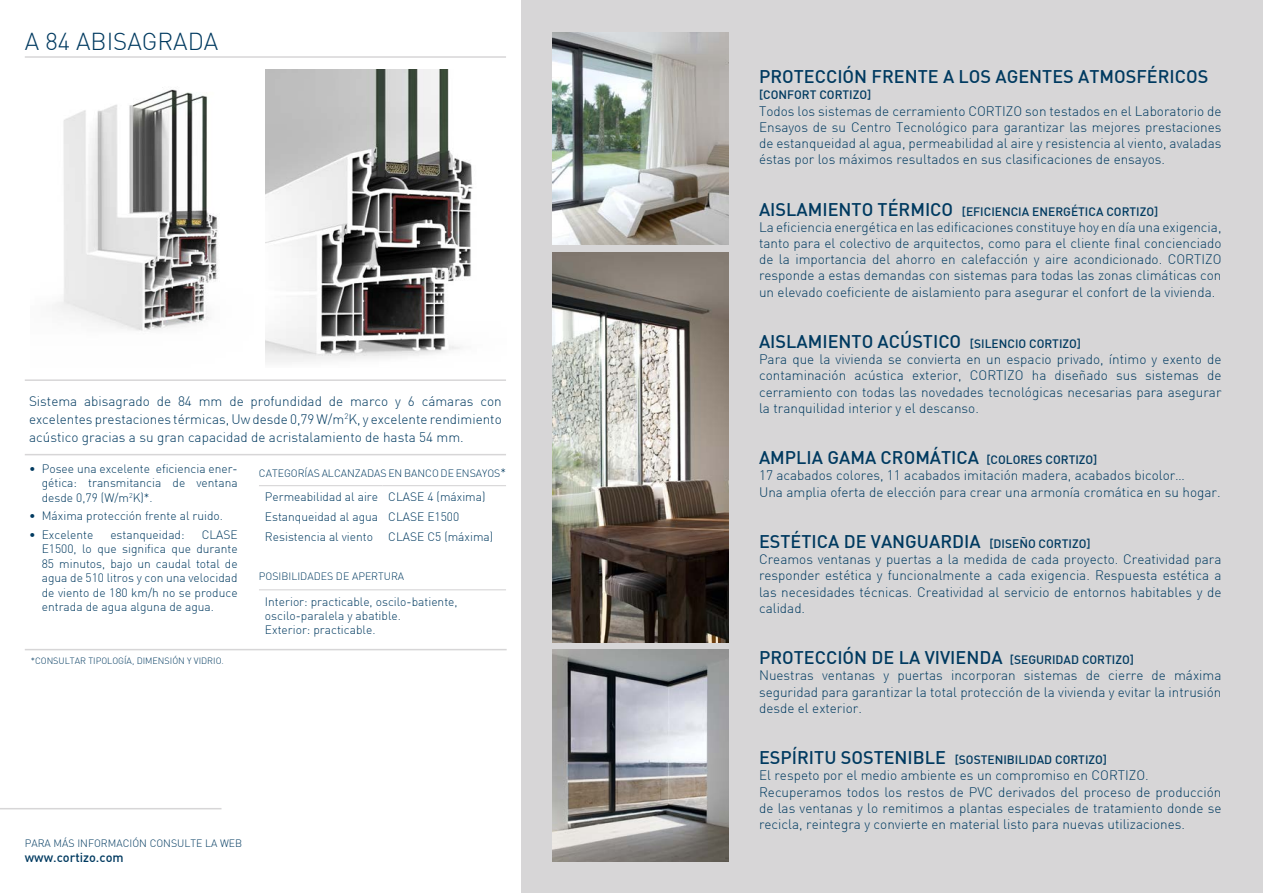
<style>
.page{position:relative;width:1263px;height:893px;background:#fff}
.page>*{position:absolute;margin:0;border:0;box-sizing:border-box;transform-origin:0 0}
.t1{font:300 24px "DIN";color:#003a60}
.t2{font:500 18px "DIN";color:#003a60}
.t3{font:300 13.5px/16.2px "DIN";color:#003a60;text-align:justify}
.t4{font:500 12.75px "DIN";color:#003a60}
.t5{font:300 12px/14.4px "DIN";color:#003a60;text-align:justify}
.t6{font:500 12px "DIN";color:#003a60}
.t7{font:300 10.5px "DIN";color:#003a60}
.t8{font:300 9px "DIN";color:#003a60}
.s1{font-size:12px}
.s2{font-size:18px}
</style>
<div class="page">
<div style="left:521px;top:0;width:742px;height:893px;background:#d7d6d7"></div>
<hr style="left:0;top:808px;width:221px;height:1px;background:#d7d6d7">
<img style="left:552px;top:33px;width:177px;height:211px">
<img style="left:552px;top:252px;width:177px;height:390px">
<img style="left:552px;top:650px;width:177px;height:212px">
<hr style="left:25px;top:56px;width:481px;height:2px;background:#d7d6d7">
<hr style="left:25px;top:379px;width:481px;height:2px;background:#d7d6d7">
<hr style="left:25px;top:454px;width:481px;height:1px;background:#d7d6d7">
<img style="left:55px;top:87px;width:163px;height:244px">
<hr style="left:259px;top:485px;width:123px;height:1px;background:#d7d6d7">
<hr style="left:382px;top:485px;width:124px;height:1px;background:#d7d6d7">
<hr style="left:259px;top:589px;width:247px;height:1px;background:#d7d6d7">
<hr style="left:25px;top:649px;width:482px;height:1px;background:#d7d6d7">
<img style="left:265px;top:69px;width:208px;height:293px">
<h1 class="t1" style="left:25px;top:27px;width:195px">A 84 ABISAGRADA</h1>
<p class="t3" style="left:29px;top:392px;width:474px;line-height:18px">Sistema abisagrado de 84 mm de profundidad de marco y 6 cámaras con excelentes prestaciones térmicas, Uw desde 0,79 W/m<sup>2</sup>K, y excelente rendimiento acústico gracias a su gran capacidad de acristalamiento de hasta 54 mm.</p>
<p class="t5" style="left:42px;top:461px;width:197px;text-indent:-13px">• Posee una excelente eficiencia ener&shy;gética: transmitancia de ventana desde 0,79 (W/m<sup>2</sup>K)*.</p>
<p class="t5" style="left:29px;top:509px;width:196px">• Máxima protección frente al ruido.</p>
<p class="t5" style="left:29px;top:527px;width:66px">• Excelente</p>
<p class="t5" style="left:110px;top:527px;width:76px">estanqueidad:</p>
<p class="t7" style="left:259px;top:467px;width:249px">CATEGORÍAS ALCANZADAS EN BANCO DE ENSAYOS<span class="s1">*</span></p>
<p class="t5" style="left:265px;top:487px;width:222px;line-height:20px;text-align:left">Permeabilidad al aire CLASE 4 (máxima)<br>Estanqueidad al agua CLASE E1500<br>Resistencia al viento</p>
<p class="t5" style="left:42px;top:527px;width:197px;text-indent:160px">CLASE E1500, lo que significa que durante 85 minutos, bajo un caudal total de agua de 510 litros y con una velocidad de viento de 180 km/h no se produce entrada de agua alguna de agua.</p>
<p class="t5" style="left:388px;top:530px;width:106px">CLASE C5 (máxima)</p>
<p class="t7" style="left:259px;top:570px;width:147px">POSIBILIDADES DE APERTURA</p>
<p class="t5" style="left:265px;top:594px;width:194px;text-align:left">Interior: practicable, oscilo-batiente, oscilo-paralela y abatible.<br>Exterior: practicable.</p>
<p class="t8" style="left:31px;top:655px;width:195px">*CONSULTAR TIPOLOGÍA, DIMENSIÓN Y VIDRIO.</p>
<p class="t7" style="left:25px;top:837px;width:219px">PARA MÁS INFORMACIÓN CONSULTE LA WEB</p>
<p class="t4" style="left:25px;top:849px;width:100px">www.cortizo.com</p>
<h2 class="t2" style="left:759px;top:65px;width:451px">PROTECCIÓN FRENTE A LOS AGENTES ATMOSFÉRICOS</h2>
<p class="t6" style="left:759px;top:87px;width:114px">[CONFORT CORTIZO]</p>
<p class="t3" style="left:759px;top:103px;width:464px">Todos los sistemas de cerramiento CORTIZO son testados en el Laboratorio de Ensayos de su Centro Tecnológico para garantizar las mejores prestaciones de estanqueidad al agua, permeabilidad al aire y resistencia al viento, avaladas éstas por los máximos resultados en sus clasificaciones de ensayos.</p>
<p class="t6" style="left:759px;top:204px;width:401px"><span class="s2">AISLAMIENTO TÉRMICO</span> [EFICIENCIA ENERGÉTICA CORTIZO]</p>
<p class="t3" style="left:759px;top:219px;width:464px">La eficiencia energética en las edificaciones constituye hoy en día una exigencia, tanto para el colectivo de arquitectos, como para el cliente final concienciado de la importancia del ahorro en calefacción y aire acondicionado. CORTIZO responde a estas demandas con sistemas para todas las zonas climáticas con un elevado coeficiente de aislamiento para asegurar el confort de la vivienda.</p>
<h2 class="t2" style="left:759px;top:330px;width:324px">AISLAMIENTO ACÚSTICO <span class="s1">[SILENCIO CORTIZO]</span></h2>
<p class="t3" style="left:759px;top:351px;width:464px">Para que la vivienda se convierta en un espacio privado, íntimo y exento de contaminación acústica exterior, CORTIZO ha diseñado sus sistemas de cerramiento con todas las novedades tecnológicas necesarias para asegurar la tranquilidad interior y el descanso.</p>
<h2 class="t2" style="left:759px;top:446px;width:340px">AMPLIA GAMA CROMÁTICA <span class="s1">[COLORES CORTIZO]</span></h2>
<p class="t3" style="left:759px;top:467px;width:463px">17 acabados colores, 11 acabados imitación madera, acabados bicolor…<br>Una amplia oferta de elección para crear una armonía cromática en su hogar.</p>
<h2 class="t2" style="left:759px;top:530px;width:333px">ESTÉTICA DE VANGUARDIA <span class="s1">[DISEÑO CORTIZO]</span></h2>
<p class="t3" style="left:759px;top:551px;width:464px">Creamos ventanas y puertas a la medida de cada proyecto. Creatividad para responder estética y funcionalmente a cada exigencia. Respuesta estética a las necesidades técnicas. Creatividad al servicio de entornos habitables y de calidad.</p>
<h2 class="t2" style="left:759px;top:646px;width:376px">PROTECCIÓN DE LA VIVIENDA <span class="s1">[SEGURIDAD CORTIZO]</span></h2>
<p class="t3" style="left:759px;top:667px;width:464px">Nuestras ventanas y puertas incorporan sistemas de cierre de máxima seguridad para garantizar la total protección de la vivienda y evitar la intrusión desde el exterior.</p>
<p class="t6" style="left:759px;top:752px;width:349px"><span class="s2">ESPÍRITU SOSTENIBLE</span> [SOSTENIBILIDAD CORTIZO]</p>
<p class="t3" style="left:759px;top:767px;width:464px;text-align:left">El respeto por el medio ambiente es un compromiso en CORTIZO.<br>Recuperamos todos los restos de PVC derivados del proceso de producción de las ventanas y lo remitimos a plantas especiales de tratamiento donde se recicla, reintegra y convierte en material listo para nuevas utilizaciones.</p>
</div>
